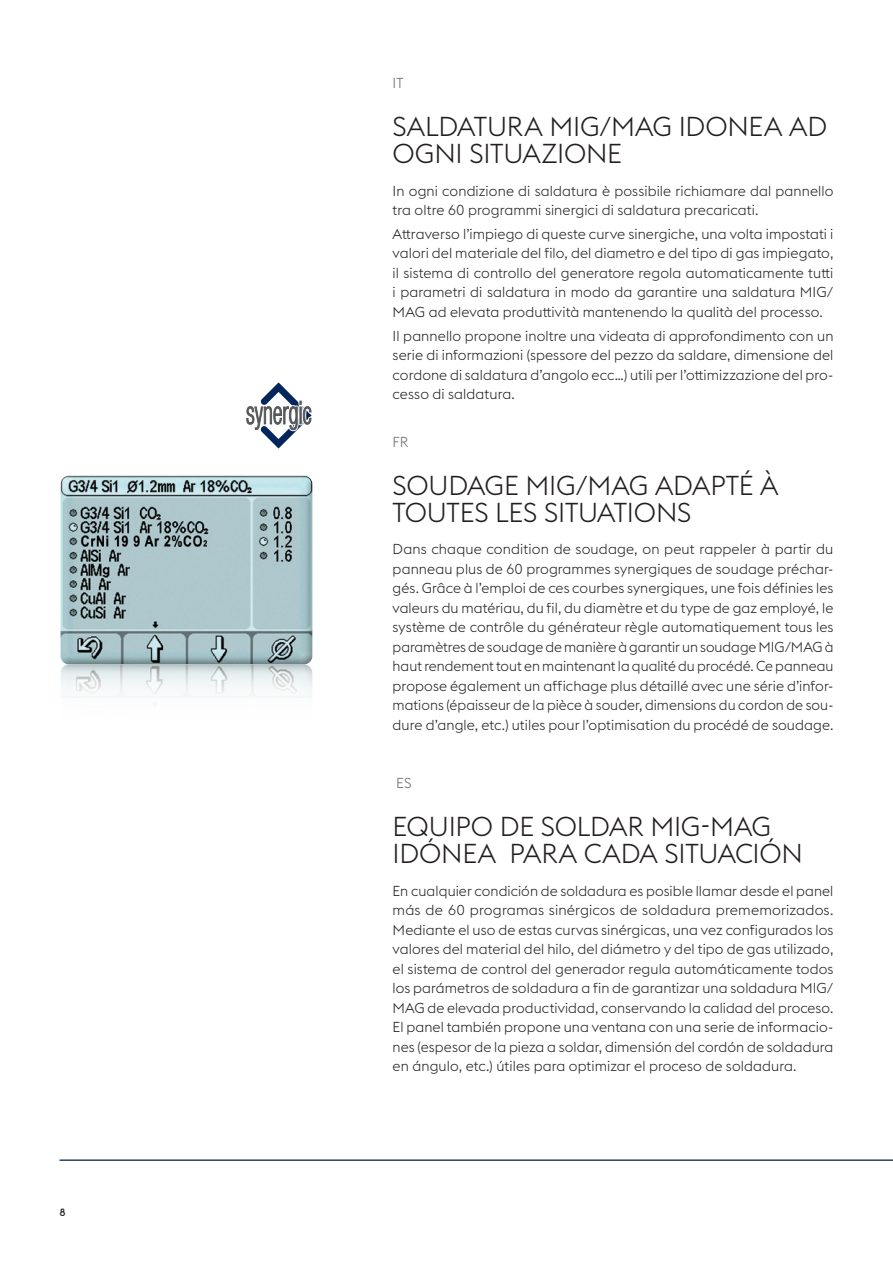
<style>
.page{position:relative;width:893px;height:1263px;background:#fff}
.page>*{position:absolute;margin:0;border:0;box-sizing:border-box;transform-origin:0 0}
.HL-2{font:300 27px/27px "voestalpine";letter-spacing:-.01em;color:#231f20}
.Copy_9_5_13_IT{font:300 14.25px/19.5px "voestalpine";letter-spacing:.005em;color:#231f20;text-align:justify}
.Copy_9_5_13_FR{font:300 14.25px/19.5px "voestalpine";letter-spacing:.01em;color:#231f20;text-align:justify}
.Copy_9_5_13_ES{font:300 14.25px/19.5px "voestalpine";letter-spacing:.005em;color:#231f20;text-align:justify}
.Language{font:300 14.25px "voestalpine";color:#6c6d70}
.Copy_9_5_13_FR-2{font:300 14.25px "voestalpine";color:#6c6d70}
.t1{font:500 10.5px "voestalpine";color:#231f20}
</style>
<div class="page">
<hr style="left:60px;top:1159px;width:833px;height:2px;background:#284264">
<div style="left:59px;top:473px;width:255px;height:188px;background:#fff;opacity:.75"></div>
<div style="left:59px;top:477px;width:255px;height:188px;background:#231f20;opacity:.75"></div>
<div style="left:59px;top:664px;width:255px;height:88px;background:#231f20;opacity:.75"></div>
<svg style="left:246px;top:382px;width:66px;height:67px"></svg>
<p class="t1" style="left:60px;top:1206px;width:8px">8</p>
<p class="Language" style="left:393px;top:75px;width:12px">IT</p>
<p class="HL-2" style="left:393px;top:113px;width:436px">SALDATURA MIG/MAG IDONEA AD<br>OGNI SITUAZIONE</p>
<p class="Copy_9_5_13_IT" style="left:393px;top:181px;width:442px">In ogni condizione di saldatura è possibile richiamare dal pannello tra oltre 60 programmi sinergici di saldatura precaricati.</p>
<p class="Copy_9_5_13_IT" style="left:393px;top:224px;width:442px">Attraverso l’impiego di queste curve sinergiche, una volta impostati i valori del materiale del filo, del diametro e del tipo di gas impiegato, il sistema di controllo del generatore regola automaticamente tutti i parametri di saldatura in modo da garantire una saldatura MIG/ MAG ad elevata produttività mantenendo la qualità del processo.</p>
<p class="Copy_9_5_13_IT" style="left:393px;top:326px;width:442px">Il pannello propone inoltre una videata di approfondimento con un serie di informazioni (spessore del pezzo da saldare, dimensione del cordone di saldatura d’angolo ecc…) utili per l’ottimizzazione del pro&shy;cesso di saldatura.</p>
<p class="Language" style="left:393px;top:433px;width:17px">FR</p>
<p class="HL-2" style="left:393px;top:472px;width:387px">SOUDAGE MIG/MAG ADAPTÉ À<br>TOUTES LES SITUATIONS</p>
<p class="Copy_9_5_13_FR" style="left:393px;top:539px;width:442px">Dans chaque condition de soudage, on peut rappeler à partir du panneau plus de 60 programmes synergiques de soudage préchar&shy;gés. Grâce à l’emploi de ces courbes synergiques, une fois définies les valeurs du matériau, du fil, du diamètre et du type de gaz employé, le système de contrôle du générateur règle automatiquement tous les paramètres de soudage de manière à garantir un soudage MIG/MAG à haut rendement tout en maintenant la qualité du procédé. Ce panneau propose également un affichage plus détaillé avec une série d’infor&shy;mations (épaisseur de la pièce à souder, dimensions du cordon de sou&shy;dure d’angle, etc.) utiles pour l’optimisation du procédé de soudage.</p>
<p class="Copy_9_5_13_FR-2" style="left:396px;top:775px;width:17px">ES</p>
<p class="HL-2" style="left:393px;top:813px;width:412px">EQUIPO DE SOLDAR MIG-MAG<br>IDÓNEA PARA CADA SITUACIÓN</p>
<p class="Copy_9_5_13_ES" style="left:393px;top:881px;width:442px">En cualquier condición de soldadura es posible llamar desde el panel más de 60 programas sinérgicos de soldadura prememorizados.<br>Mediante el uso de estas curvas sinérgicas, una vez configurados los valores del material del hilo, del diámetro y del tipo de gas utilizado, el sistema de control del generador regula automáticamente todos los parámetros de soldadura a fin de garantizar una soldadura MIG/ MAG de elevada productividad, conservando la calidad del proceso.<br>El panel también propone una ventana con una serie de informacio&shy;nes (espesor de la pieza a soldar, dimensión del cordón de soldadura en ángulo, etc.) útiles para optimizar el proceso de soldadura.</p>
</div>
